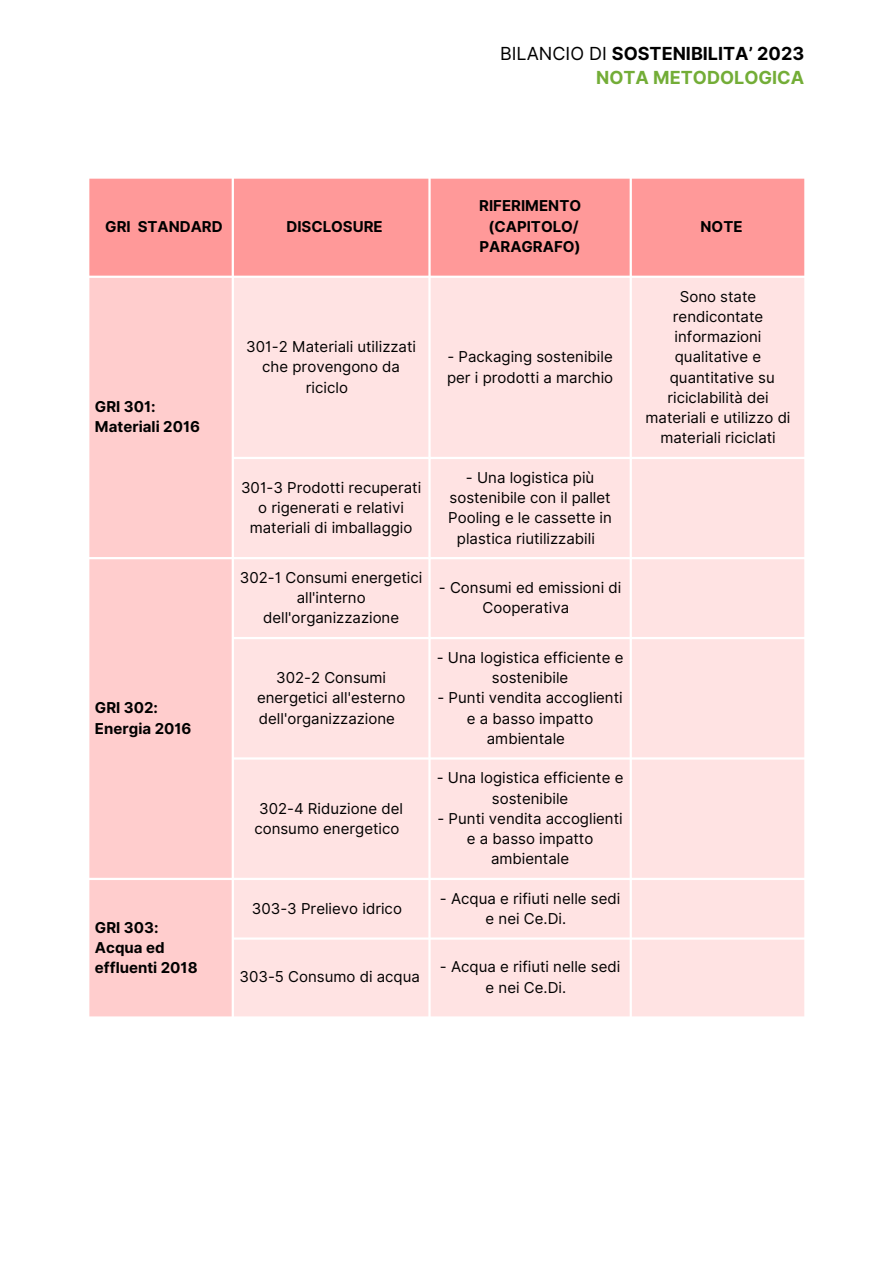
<style>
.page{position:relative;width:894px;height:1264px;background:#fff}
.page>*{position:absolute;margin:0;border:0;box-sizing:border-box;transform-origin:0 0}
.t1{font:700 18px/24.8px "Inter";color:#000;text-align:right}
.t2{font:15px/20.2px "Inter";color:#000;text-align:center}
.t3{font:700 15px/20.2px "Inter";color:#000}
.s1{font-weight:400}
.s2{color:#73ad37}
</style>
<div class="page">
<div style="left:89px;top:179px;width:715px;height:97px;background:#f99"></div>
<div style="left:89px;top:278px;width:142px;height:738px;background:#ffcdcd"></div>
<div style="left:234px;top:278px;width:570px;height:738px;background:#ffe3e3"></div>
<h1 class="t3" style="left:105px;top:216px;width:119px">GRI STANDARD</h1>
<p class="t3" style="left:286px;top:216px;width:98px">DISCLOSURE</p>
<p class="t1" style="left:500px;top:41px;width:305px"><span class="s1">BILANCIO DI</span> SOSTENIBILITA’ 2023<br><span class="s2">NOTA METODOLOGICA</span></p>
<p class="t3" style="left:479px;top:196px;width:103px">RIFERIMENTO</p>
<p class="t3" style="left:488px;top:216px;width:92px">(CAPITOLO/</p>
<p class="t3" style="left:479px;top:236px;width:103px">PARAGRAFO)</p>
<p class="t3" style="left:700px;top:216px;width:43px">NOTE</p>
<p class="t3" style="left:95px;top:396px;width:62px">GRI 301:</p>
<p class="t3" style="left:95px;top:416px;width:106px">Materiali 2016</p>
<p class="t3" style="left:95px;top:698px;width:65px">GRI 302:</p>
<p class="t3" style="left:95px;top:718px;width:98px">Energia 2016</p>
<p class="t3" style="left:95px;top:917px;width:65px">GRI 303:</p>
<p class="t3" style="left:95px;top:937px;width:104px">Acqua ed effluenti 2018</p>
<p class="t2" style="left:246px;top:336px;width:171px">301-2 Materiali utilizzati che provengono da riciclo</p>
<p class="t2" style="left:447px;top:347px;width:168px;text-align:left">- Packaging sostenibile per i prodotti a marchio</p>
<p class="t2" style="left:241px;top:477px;width:181px">301-3 Prodotti recuperati o rigenerati e relativi</p>
<p class="t2" style="left:250px;top:518px;width:164px">materiali di imballaggio</p>
<p class="t2" style="left:448px;top:467px;width:165px">- Una logistica più sostenibile con il pallet<br>Pooling e le cassette in plastica riutilizzabili</p>
<p class="t2" style="left:240px;top:567px;width:184px">302-1 Consumi energetici all'interno dell'organizzazione</p>
<p class="t2" style="left:439px;top:577px;width:184px">- Consumi ed emissioni di<br>Cooperativa</p>
<p class="t2" style="left:257px;top:667px;width:150px">302-2 Consumi energetici all'esterno dell'organizzazione</p>
<p class="t2" style="left:254px;top:798px;width:150px">302-4 Riduzione del consumo energetico</p>
<p class="t2" style="left:436px;top:647px;width:188px">- Una logistica efficiente e sostenibile</p>
<p class="t2" style="left:437px;top:687px;width:187px">- Punti vendita accoglienti e a basso impatto ambientale</p>
<p class="t2" style="left:436px;top:767px;width:188px">- Una logistica efficiente e sostenibile</p>
<p class="t2" style="left:437px;top:808px;width:187px">- Punti vendita accoglienti e a basso impatto</p>
<p class="t2" style="left:491px;top:848px;width:80px">ambientale</p>
<p class="t2" style="left:252px;top:898px;width:151px">303-3 Prelievo idrico</p>
<p class="t2" style="left:440px;top:888px;width:182px">- Acqua e rifiuti nelle sedi e nei Ce.Di.</p>
<p class="t2" style="left:239px;top:966px;width:182px">303-5 Consumo di acqua</p>
<p class="t2" style="left:440px;top:956px;width:182px">- Acqua e rifiuti nelle sedi e nei Ce.Di.</p>
<p class="t2" style="left:672px;top:286px;width:92px">Sono state rendicontate informazioni qualitative e</p>
<p class="t2" style="left:645px;top:367px;width:146px">quantitative su riciclabilità dei materiali e utilizzo di materiali riciclati</p>
</div>
